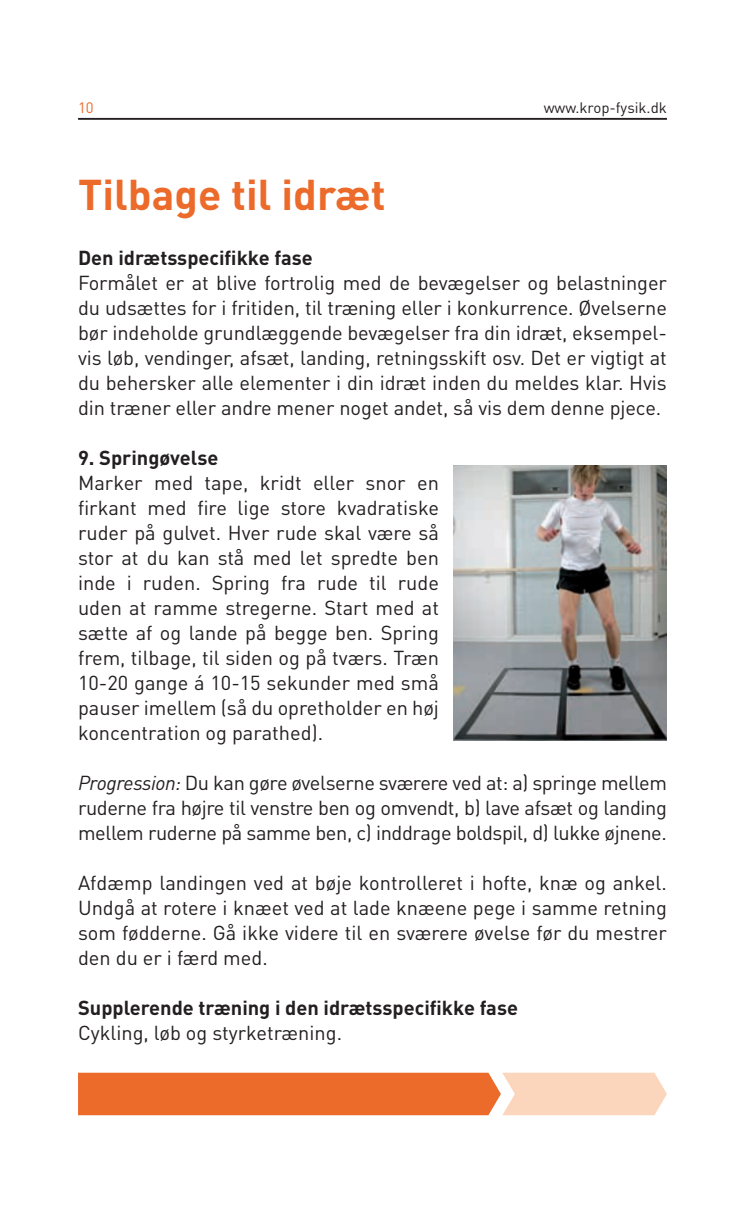
<style>
.page{position:relative;width:745px;height:1205px;background:#fff}
.page>*{position:absolute;margin:0;border:0;box-sizing:border-box;transform-origin:0 0}
.t1{font:700 42.5px "DIN Pro";color:#ec6a2a}
.t2{font:20px/25px "DIN Pro";letter-spacing:-.005em;color:#231f20;text-align:justify}
.t3{font:700 20px "DIN Pro";color:#231f20}
.t4{font:15px "DIN Pro";color:#231f20}
.t5{font:15px "DIN Pro";color:#ec6a2a}
.s1{font-style:italic}
</style>
<div class="page">
<hr style="left:78px;top:118px;width:588px;height:2px;background:#231f20">
<svg style="left:78px;top:1072px;width:588px;height:43px"></svg>
<img style="left:453px;top:465px;width:213px;height:275px">
<p class="t5" style="left:78px;top:98px;width:17px">10</p>
<p class="t4" style="left:543px;top:98px;width:125px">www.krop-fysik.dk</p>
<h1 class="t1" style="left:78px;top:165px;width:309px">Tilbage til idræt</h1>
<p class="t3" style="left:78px;top:244px;width:236px">Den idrætsspecifikke fase</p>
<p class="t2" style="left:78px;top:269px;width:590px">Formålet er at blive fortrolig med de bevægelser og belastninger du udsættes for i fritiden, til træning eller i konkurrence. Øvelserne bør indeholde grundlæggende bevægelser fra din idræt, eksempel&shy;vis løb, vendinger, afsæt, landing, retningsskift osv. Det er vigtigt at du behersker alle elementer i din idræt inden du meldes klar. Hvis din træner eller andre mener noget andet, så vis dem denne pjece.</p>
<p class="t3" style="left:78px;top:444px;width:142px">9. Springøvelse</p>
<p class="t2" style="left:78px;top:469px;width:362px">Marker med tape, kridt eller snor en firkant med fire lige store kvadratiske ruder på gulvet. Hver rude skal være så stor at du kan stå med let spredte ben inde i ruden. Spring fra rude til rude uden at ramme stregerne. Start med at sætte af og lande på begge ben. Spring frem, tilbage, til siden og på tværs. Træn 10-20 gange á 10-15 sekunder med små pauser imellem (så du opretholder en høj koncentration og parathed).</p>
<p class="t2" style="left:78px;top:769px;width:590px"><span class="s1">Progression:</span> Du kan gøre øvelserne sværere ved at: a) springe mellem ruderne fra højre til venstre ben og omvendt, b) lave afsæt og landing mellem ruderne på samme ben, c) inddrage boldspil, d) lukke øjnene.</p>
<p class="t2" style="left:78px;top:869px;width:590px">Afdæmp landingen ved at bøje kontrolleret i hofte, knæ og ankel.<br>Undgå at rotere i knæet ved at lade knæene pege i samme retning som fødderne. Gå ikke videre til en sværere øvelse før du mestrer den du er i færd med.</p>
<p class="t3" style="left:78px;top:994px;width:441px">Supplerende træning i den idrætsspecifikke fase</p>
<p class="t2" style="left:78px;top:1019px;width:265px">Cykling, løb og styrketræning.</p>
</div>
